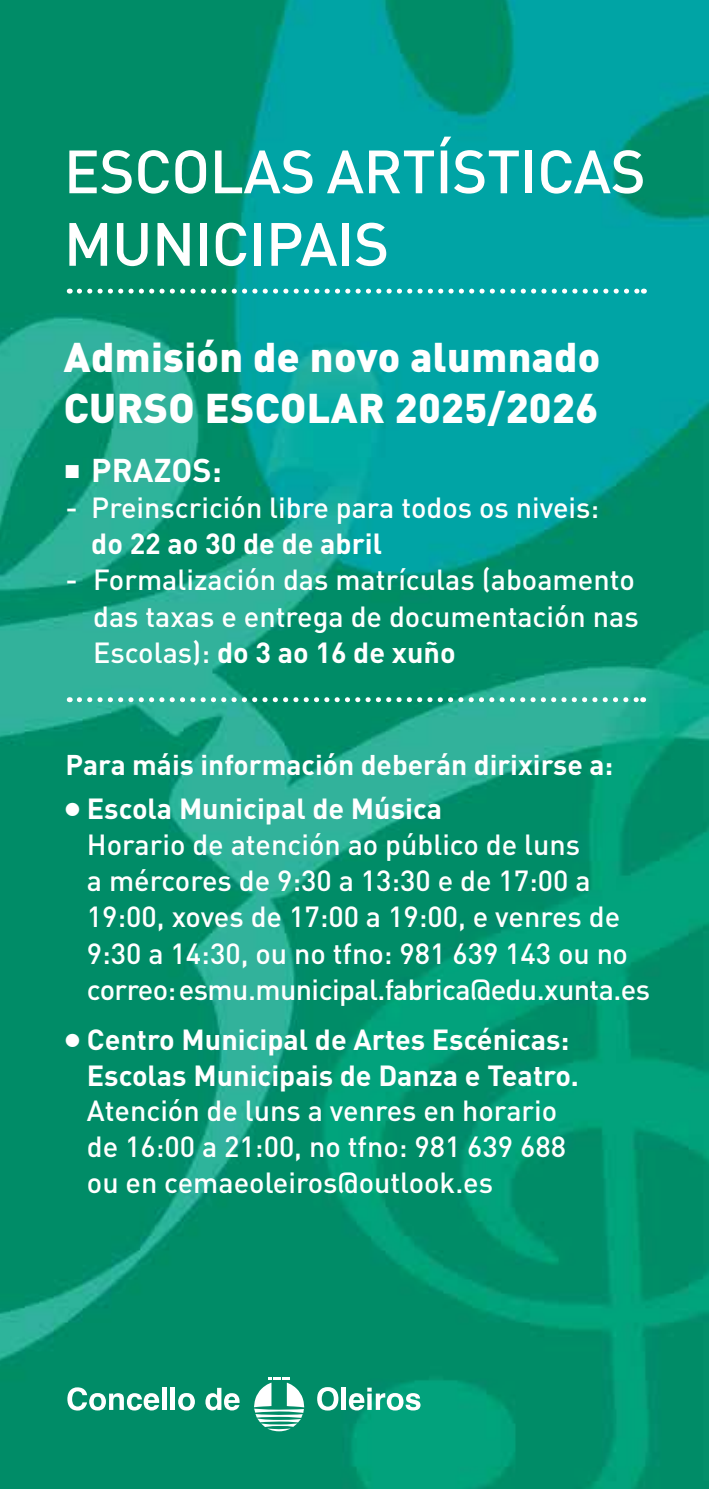
<style>
.page{position:relative;width:709px;height:1489px;background:#fff}
.page>*{position:absolute;margin:0;border:0;box-sizing:border-box;transform-origin:0 0}
.t1{font:500 60px/72.5px "DIN";letter-spacing:-.01em;color:#fff}
.t2{font:900 41px/51.2px "DIN";letter-spacing:.01em;color:#fff}
.t3{font:700 32.5px "DIN";color:#fff}
.t4{font:500 28.75px/36.2px "DIN";color:#fff}
.t5{font:700 28.75px "DIN";color:#fff}
.t6{font:700 28.25px "DIN";color:#fff}
.s1{font-family:"Monotype Sorts";font-weight:400;font-size:18px}
.s2{font-weight:700}
.s3{font-weight:700;font-size:28.25px}
</style>
<div class="page">
<img style="left:0;top:0;width:709px;height:1488px">
<svg style="left:79px;top:288px;width:565px;height:5px"></svg>
<svg style="left:79px;top:697px;width:564px;height:5px"></svg>
<svg style="left:254px;top:1376px;width:50px;height:55px"></svg>
<svg style="left:67px;top:1387px;width:92px;height:23px"></svg>
<hr style="left:162px;top:1387px;width:4px;height:22px;background:#fff">
<hr style="left:171px;top:1387px;width:4px;height:22px;background:#fff">
<svg style="left:178px;top:1392px;width:17px;height:18px"></svg>
<svg style="left:205px;top:1387px;width:34px;height:23px"></svg>
<svg style="left:317px;top:1386px;width:21px;height:24px"></svg>
<hr style="left:342px;top:1387px;width:4px;height:22px;background:#fff">
<svg style="left:349px;top:1387px;width:71px;height:23px"></svg>
<h1 class="t1" style="left:64px;top:133px;width:583px">ESCOLAS ARTÍSTICAS<br>MUNICIPAIS</h1>
<h2 class="t2" style="left:64px;top:329px;width:538px">Admisión de novo alumnado<br>CURSO ESCOLAR 2025/2026</h2>
<p class="t3" style="left:66px;top:448px;width:158px"><span class="s1">n</span> PRAZOS:</p>
<p class="t4" style="left:66px;top:488px;width:535px">- Preinscrición libre para todos os niveis:</p>
<p class="t5" style="left:91px;top:525px;width:292px">do 22 ao 30 de de abril</p>
<p class="t4" style="left:93px;top:561px;width:547px;text-indent:-28px">- Formalización das matrículas (aboamento das taxas e entrega de documentación nas<br>Escolas): <span class="s2">do 3 ao 16 de xuño</span></p>
<p class="t6" style="left:66px;top:746px;width:549px">Para máis información deberán dirixirse a:</p>
<p class="t4" style="left:87px;top:789px;width:564px;text-indent:-21px"><span class="s1">l</span> <span class="s2">Escola Municipal de Música<br></span>Horario de atención ao público de luns<br>a mércores de 9:30 a 13:30 e de 17:00 a 19:00, xoves de 17:00 a 19:00, e venres de 9:30 a 14:30, ou no tfno: 981 639 143 ou no correo: esmu.municipal.fabrica@edu.xunta.es</p>
<p class="t4" style="left:87px;top:1020px;width:493px;text-indent:-21px"><span class="s1">l</span> <span class="s2">Centro Municipal de Artes Escénicas:<br>Escolas Municipais de Danza e Teatro</span><span class="s3">.<br></span>Atención de luns a venres en horario de 16:00 a 21:00, no tfno: 981 639 688 ou en cemaeoleiros@outlook.es</p>
</div>
